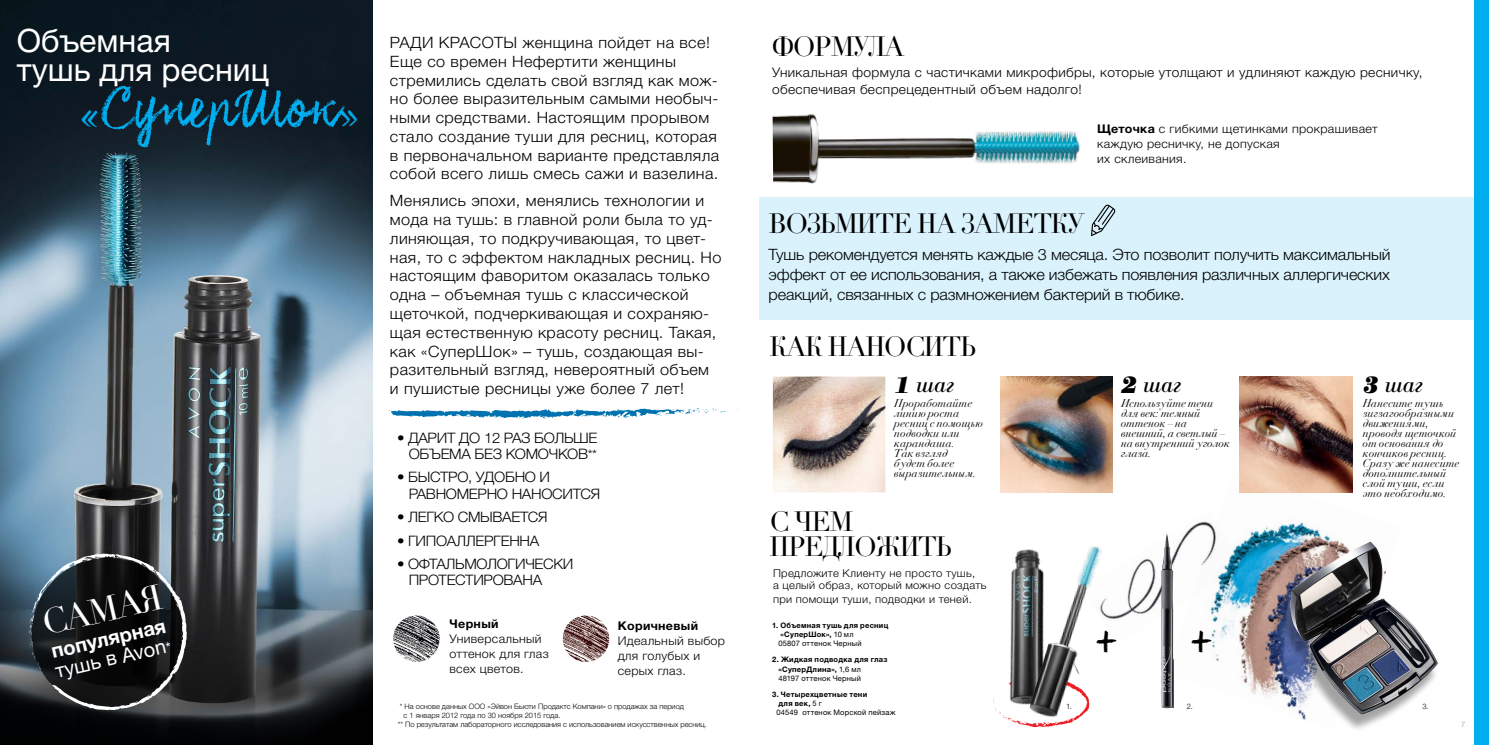
<style>
.page{position:relative;width:1489px;height:745px;background:#fff}
.page>*{position:absolute;margin:0;border:0;box-sizing:border-box;transform-origin:0 0}
.t1{font:52.5px "Coalhand Luke Avon CG";color:#00aeef}
.t2{font:43.5px "Coalhand Luke Avon CG";color:#000}
.t3{font:35px "Didot L Ts Pro";color:#fff}
.t4{font:32.12px/28.8px "Helvetica Neue AVON";color:#fff}
.t5{font:27.5px/24.8px "Didot L Ts Pro";letter-spacing:-.05em;color:#000}
.t6{font:italic 24.75px "Bodoni Ant";color:#000}
.t7{font:700 20.12px/20.1px "Helvetica Neue AVON";color:#fff}
.t8{font:300 15.62px/18.8px "Helvetica Neue AVON";letter-spacing:.025em;color:#000;scale:1.04 1}
.t9{font:300 14.38px/16.2px "Helvetica Neue AVON";letter-spacing:-.02em;color:#000;scale:1.04 1}
.t10{font:300 13.25px/16.2px "Helvetica Neue AVON";letter-spacing:.025em;color:#000;scale:1.04 1}
.t11{font:300 12px/15px "Helvetica Neue AVON";letter-spacing:.025em;color:#000;scale:1.04 1}
.t12{font:700 12px "Helvetica Neue AVON";letter-spacing:.025em;color:#000;scale:1.04 1}
.t13{font:italic 11.25px/10px "Didot L Ts Pro";letter-spacing:.01em;color:#000}
.t14{font:300 10.75px/12.5px "Helvetica Neue AVON";letter-spacing:.025em;color:#000;scale:1.04 1}
.t15{font:700 7.62px/9.1px "Helvetica Neue AVON";letter-spacing:.03em;color:#000}
.t16{font:300 7.5px/9px "Helvetica Neue AVON";color:#000}
.t17{font:300 7.5px "Helvetica Neue AVON";color:#939598}
.s1{font-size:30px}
.s2{font-weight:400}
.s3{font-weight:400;font-size:14.5px}
.s4{font-size:13.25px}
.s5{font-weight:700}
.s6{font-weight:700;font-size:25px}
</style>
<div class="page">
<div style="left:758px;top:197px;width:727px;height:122px;background:#d9f2fc"></div>
<img style="left:1165px;top:471px;width:188px;height:238px">
<div style="left:1277px;top:546px;width:161px;height:185px;background:#000;opacity:.36"></div>
<img style="left:1290px;top:541px;width:147px;height:173px">
<img style="left:0;top:0;width:372px;height:477px">
<svg style="left:389px;top:408px;width:337px;height:10px"></svg>
<img style="left:414px;top:615px;width:22px;height:11px">
<img style="left:580px;top:615px;width:27px;height:15px">
<img style="left:1113px;top:508px;width:131px;height:135px">
<img style="left:1161px;top:532px;width:12px;height:175px">
<div style="left:1474px;top:0;width:14px;height:744px;background:#00aeef"></div>
<img style="left:1000px;top:376px;width:112px;height:116px">
<img style="left:772px;top:376px;width:113px;height:116px">
<img style="left:1239px;top:376px;width:113px;height:116px">
<svg style="left:0;top:477px;width:372px;height:267px;background:#4d5861"></svg>
<img style="left:772px;top:114px;width:308px;height:70px">
<svg style="left:29px;top:552px;width:158px;height:157px;background:#282c2f"></svg>
<svg style="left:1091px;top:204px;width:24px;height:32px"></svg>
<img style="left:993px;top:549px;width:74px;height:179px">
<img style="left:1027px;top:546px;width:86px;height:177px">
<h3 class="t4" style="left:17px;top:26px;width:254px">Объемная<br>тушь для ресниц</h3>
<h1 class="t1" style="left:79px;top:77px;width:281px"><span class="s1">«</span>СуперШок<span class="s1">»</span></h1>
<h3 class="t3" style="left:38px;top:603px;width:124px;rotate:-13deg">САМАЯ</h3>
<p class="t7" style="left:49px;top:641px;width:120px;rotate:-13deg">популярная <span class="s2">тушь в Avon</span><span class="s3">*</span></p>
<p class="t8" style="left:390px;top:33px;width:318px">РАДИ КРАСОТЫ женщина пойдет на все!<br>Еще со времен Нефертити женщины стремились сделать свой взгляд как мож&shy;но более выразительным самыми необыч&shy;ными средствами. Настоящим прорывом стало создание туши для ресниц, которая в первоначальном варианте представляла собой всего лишь смесь сажи и вазелина.</p>
<p class="t8" style="left:390px;top:191px;width:320px">Менялись эпохи, менялись технологии и мода на тушь: в главной роли была то уд&shy;линяющая, то подкручивающая, то цвет&shy;ная, то с эффектом накладных ресниц. Но настоящим фаворитом оказалась только одна – объемная тушь с классической щеточкой, подчеркивающая и сохраняю&shy;щая естественную красоту ресниц. Такая, как «СуперШок» – тушь, создающая вы&shy;разительный взгляд, невероятный объем и пушистые ресницы уже более 7 лет!</p>
<p class="t9" style="left:397px;top:429px;width:194px;text-align:right">• ДАРИТ ДО 12 РАЗ БОЛЬШЕ<br>ОБЪЕМА БЕЗ КОМОЧКОВ<span class="s4">**</span></p>
<p class="t9" style="left:408px;top:469px;width:186px;text-indent:-12px">• БЫСТРО, УДОБНО И<br>РАВНОМЕРНО НАНОСИТСЯ</p>
<p class="t9" style="left:397px;top:508px;width:146px">• ЛЕГКО СМЫВАЕТСЯ</p>
<p class="t9" style="left:397px;top:532px;width:138px">• ГИПОАЛЛЕРГЕННА</p>
<p class="t9" style="left:408px;top:555px;width:160px;text-indent:-12px">• ОФТАЛЬМОЛОГИЧЕСКИ<br>ПРОТЕСТИРОВАНА</p>
<h3 class="t5" style="left:772px;top:36px;width:134px">ФОРМУЛА</h3>
<p class="t10" style="left:772px;top:64px;width:626px">Уникальная формула с частичками микрофибры, которые утолщают и удлиняют каждую ресничку, обеспечивая беспрецедентный объем надолго!</p>
<p class="t11" style="left:1097px;top:121px;width:271px"><span class="s5">Щеточка</span> с гибкими щетинками прокрашивает каждую ресничку, не допуская<br>их склеивания.</p>
<h3 class="t5" style="left:768px;top:213px;width:317px">ВОЗЬМИТЕ НА ЗАМЕТКУ</h3>
<p class="t8" style="left:768px;top:244px;width:599px;line-height:20px;text-align:justify">Тушь рекомендуется менять каждые 3 месяца. Это позволит получить максимальный эффект от ее использования, а также избежать появления различных аллергических реакций, связанных с размножением бактерий в тюбике.</p>
<h3 class="t5" style="left:769px;top:335px;width:208px">КАК НАНОСИТЬ</h3>
<h3 class="t6" style="left:894px;top:370px;width:61px"><span class="s6">1</span> шаг</h3>
<h3 class="t6" style="left:1121px;top:370px;width:61px"><span class="s6">2</span> шаг</h3>
<h3 class="t6" style="left:1362px;top:370px;width:61px"><span class="s6">3</span> шаг</h3>
<p class="t13" style="left:1121px;top:398px;width:110px">Используйте тени для век: темный оттенок – на внешний, а светлый – на внутренний уголок глаза.</p>
<p class="t13" style="left:894px;top:398px;width:90px">Проработайте линию роста ресниц с помощью подводки или карандаша.<br>Так взгляд<br>будет более выразительным.</p>
<p class="t13" style="left:1362px;top:398px;width:98px">Нанесите тушь зигзагообразными движениями, проводя щеточкой от основания до кончиков ресниц.<br>Сразу же нанесите дополнительный слой туши, если это необходимо.</p>
<h3 class="t5" style="left:769px;top:510px;width:184px">С ЧЕМ<br>ПРЕДЛОЖИТЬ</h3>
<p class="t14" style="left:773px;top:566px;width:207px">Предложите Клиенту не просто тушь,<br>а целый образ, который можно создать</p>
<p class="t14" style="left:773px;top:592px;width:193px">при помощи туши, подводки и теней.</p>
<p class="t12" style="left:449px;top:616px;width:49px">Черный</p>
<p class="t11" style="left:449px;top:631px;width:97px">Универсальный оттенок для глаз всех цветов.</p>
<p class="t12" style="left:617px;top:617px;width:79px">Коричневый</p>
<p class="t11" style="left:617px;top:632px;width:105px">Идеальный выбор для голубых и серых глаз.</p>
<p class="t15" style="left:778px;top:620px;width:111px;text-indent:-6px">1. Объемная тушь для ресниц «СуперШок», <span class="s2">10 мл<br>05807 оттенок Черный</span></p>
<h2 class="t2" style="left:1096px;top:612px;width:24px">+</h2>
<h2 class="t2" style="left:1191px;top:612px;width:24px">+</h2>
<p class="t15" style="left:778px;top:655px;width:110px;text-indent:-6px">2. Жидкая подводка для глаз «СуперДлина», <span class="s2">1,6 мл<br>48197 оттенок Черный</span></p>
<p class="t15" style="left:776px;top:689px;width:121px;text-indent:-4px">3. Четырехцветные тени<br>для век, <span class="s2">5 г<br>04549 оттенок Морской пейзаж</span></p>
<p class="t16" style="left:400px;top:701px;width:285px">* На основе данных ООО «Эйвон Бьюти Продактс Компани» о продажах за период</p>
<p class="t16" style="left:1066px;top:701px;width:7px">1.</p>
<p class="t16" style="left:1186px;top:701px;width:8px">2.</p>
<p class="t16" style="left:1422px;top:701px;width:8px">3.</p>
<p class="t16" style="left:398px;top:710px;width:310px;text-indent:6px">с 1 января 2012 года по 30 ноября 2015 года.<br>** По результатам лабораторного исследования с использованием искусственных ресниц.</p>
<p class="t17" style="left:1460px;top:719px;width:6px">7</p>
</div>
